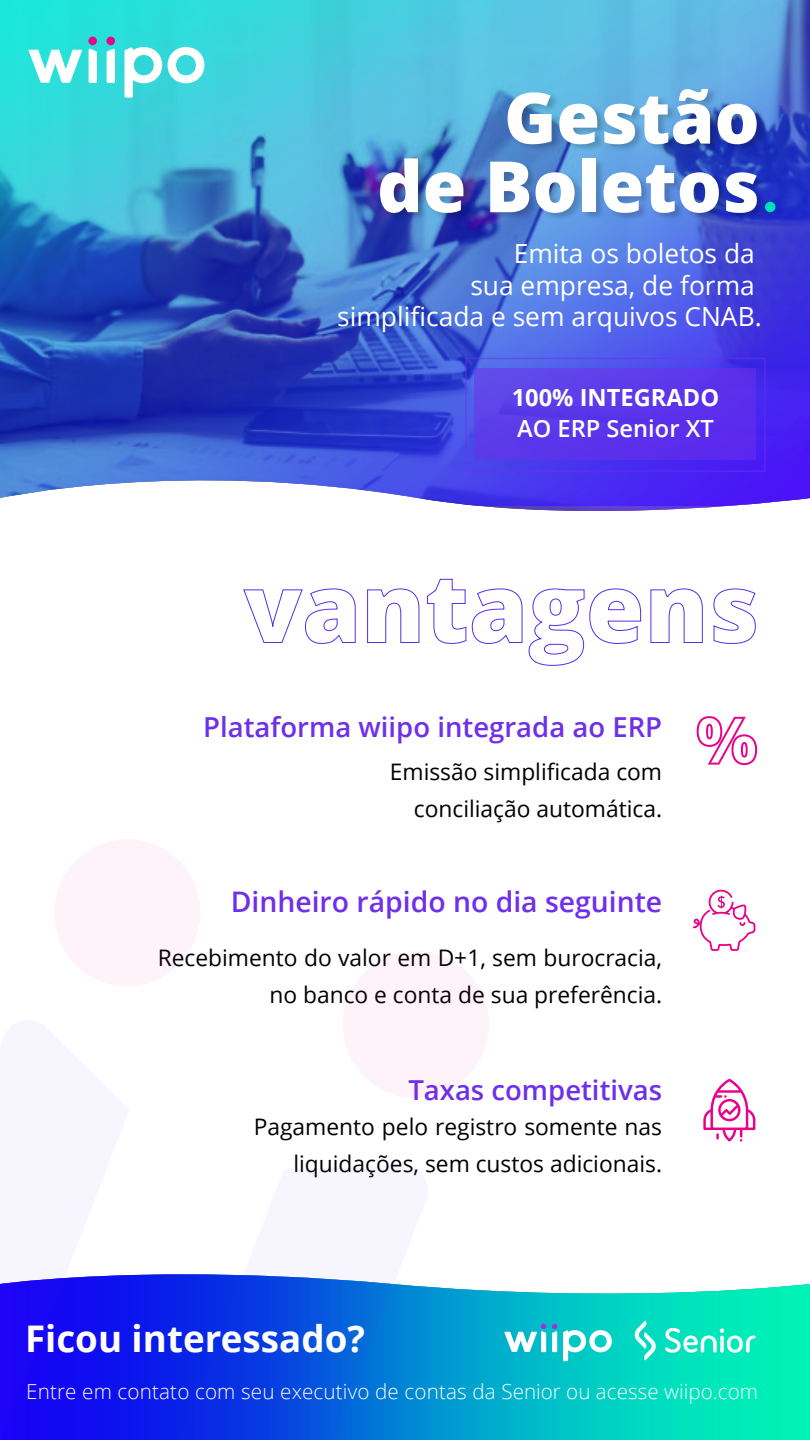
<style>
.page{position:relative;width:810px;height:1440px;background:#fff}
.page>*{position:absolute;margin:0;border:0;box-sizing:border-box;transform-origin:0 0}
.t1{font:800 70.8px/68.6px "Open Sans";color:#fff;text-align:right}
.t2{font:700 36.75px "Open Sans";color:#fff}
.t3{font:600 28.35px "Open Sans";color:#6e30ea}
.t4{font:600 27.53px "Open Sans";color:#6e30ea}
.t5{font:26.4px/31.7px "Open Sans";color:#fff;text-align:right}
.t6{font:700 23.7px "Open Sans";color:#fff}
.t7{font:600 23.7px "Open Sans";color:#fff}
.t8{font:22.8px/36.9px "Open Sans";color:#000;text-align:right}
.t9{font:300 20.62px "Open Sans";letter-spacing:.005em;color:#fff}
</style>
<div class="page">
<img style="left:0;top:0;width:810px;height:505px">
<svg style="left:433px;top:1284px;width:377px;height:156px;background:#0ccec6"></svg>
<div style="left:88px;top:37px;width:9px;height:8px;background:#ea008a;border-radius:50%"></div>
<div style="left:106px;top:37px;width:9px;height:8px;background:#ea008a;border-radius:50%"></div>
<svg style="left:89px;top:48px;width:8px;height:35px"></svg>
<svg style="left:168px;top:47px;width:36px;height:36px"></svg>
<svg style="left:124px;top:47px;width:38px;height:51px"></svg>
<svg style="left:107px;top:48px;width:8px;height:35px"></svg>
<svg style="left:28px;top:50px;width:54px;height:33px"></svg>
<svg style="left:563px;top:1330px;width:49px;height:31px"></svg>
<svg style="left:552px;top:1324px;width:5px;height:28px"></svg>
<svg style="left:504px;top:1324px;width:42px;height:28px"></svg>
<svg style="left:55px;top:840px;width:145px;height:146px"></svg>
<svg style="left:343px;top:951px;width:146px;height:146px"></svg>
<div style="left:0;top:1276px;width:94px;height:164px;background:#1507f4"></div>
<svg style="left:94px;top:1274px;width:339px;height:166px;background:#0c47e2"></svg>
<svg style="left:243px;top:588px;width:113px;height:56px"></svg>
<svg style="left:367px;top:588px;width:53px;height:55px"></svg>
<svg style="left:427px;top:579px;width:214px;height:87px"></svg>
<svg style="left:650px;top:588px;width:53px;height:55px"></svg>
<svg style="left:713px;top:588px;width:43px;height:56px"></svg>
<img style="left:635px;top:1319px;width:122px;height:44px">
<svg style="left:697px;top:716px;width:60px;height:49px"></svg>
<img style="left:375px;top:80px;width:397px;height:164px">
<svg style="left:693px;top:890px;width:62px;height:61px"></svg>
<svg style="left:703px;top:1079px;width:52px;height:63px"></svg>
<div style="left:765px;top:202px;width:11px;height:10px;background:#00e0b5;border-radius:50%"></div>
<div style="left:475px;top:368px;width:281px;height:92px;background:linear-gradient(to right,#5d43e9,#5b2aed)"></div>
<div style="left:465px;top:358px;width:301px;height:114px;border:1px solid #6e30ea"></div>
<h1 class="t1" style="left:377px;top:80px;width:384px">Gestão<br>de Boletos</h1>
<p class="t5" style="left:337px;top:237px;width:426px">Emita os boletos da<br>sua empresa, de forma simplificada e sem arquivos CNAB.</p>
<p class="t6" style="left:512px;top:380px;width:209px">100% INTEGRADO</p>
<p class="t7" style="left:517px;top:412px;width:198px">AO ERP Senior XT</p>
<p class="t4" style="left:203px;top:708px;width:460px">Plataforma wiipo integrada ao ERP</p>
<p class="t8" style="left:390px;top:753px;width:274px">Emissão simplificada com conciliação automática.</p>
<p class="t3" style="left:231px;top:882px;width:433px">Dinheiro rápido no dia seguinte</p>
<p class="t8" style="left:158px;top:939px;width:506px">Recebimento do valor em D+1, sem burocracia, no banco e conta de sua preferência.</p>
<p class="t4" style="left:408px;top:1071px;width:255px">Taxas competitivas</p>
<p class="t8" style="left:254px;top:1108px;width:410px">Pagamento pelo registro somente nas liquidações, sem custos adicionais.</p>
<h2 class="t2" style="left:25px;top:1313px;width:342px">Ficou interessado?</h2>
<p class="t9" style="left:26px;top:1378px;width:733px">Entre em contato com seu executivo de contas da Senior ou acesse wiipo.com</p>
</div>
